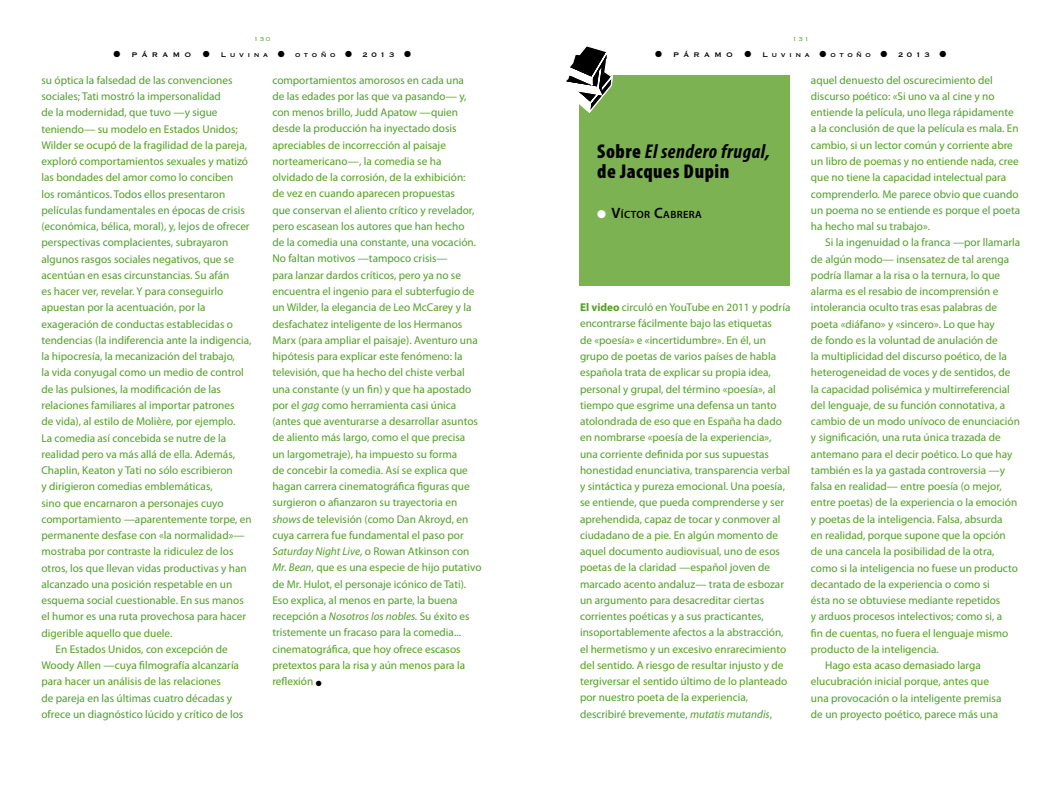
<style>
.page{position:relative;width:1063px;height:798px;background:#fff}
.page>*{position:absolute;margin:0;border:0;box-sizing:border-box;transform-origin:0 0}
.t1{font:900 condensed 20px/20px "Myriad Pro";letter-spacing:.025em;color:#000}
.t2{font:11.25px/16.2px "Myriad Pro";color:#51a025}
.t3{font:600 10.5px "Myriad Pro";letter-spacing:.035em;color:#000}
.t4{font:8.75px "Copperplate";letter-spacing:.4em;color:#000}
.t5{font:300 7.5px "Copperplate";letter-spacing:.2em;color:#51a025}
.s1{font-style:italic}
.s2{color:#000}
.s3{font-weight:700;font-style:italic}
.s4{color:#fff}
.s5{font-size:15px}
.s6{font-weight:700}
</style>
<div class="page">
<div style="left:580px;top:75px;width:210px;height:211px;background:#7cb251"></div>
<svg style="left:566px;top:46px;width:47px;height:68px"></svg>
<p class="t5" style="left:254px;top:34px;width:18px">130</p>
<p class="t4" style="left:113px;top:49px;width:79px">● Páramo</p>
<p class="t4" style="left:203px;top:49px;width:210px">● Luvina ● otoño ● 2013 ●</p>
<p class="t2" style="left:41px;top:72px;width:193px">su óptica la falsedad de las convenciones</p>
<p class="t2" style="left:41px;top:88px;width:181px">sociales; Tati mostró la impersonalidad</p>
<p class="t2" style="left:41px;top:105px;width:178px">de la modernidad, que tuvo —y sigue</p>
<p class="t2" style="left:41px;top:121px;width:198px">teniendo— su modelo en Estados Unidos;</p>
<p class="t2" style="left:41px;top:137px;width:207px">Wilder se ocupó de la fragilidad de la pareja,</p>
<p class="t2" style="left:41px;top:153px;width:208px">exploró comportamientos sexuales y matizó</p>
<p class="t2" style="left:41px;top:170px;width:194px">las bondades del amor como lo conciben</p>
<p class="t2" style="left:41px;top:186px;width:185px">los románticos. Todos ellos presentaron</p>
<p class="t2" style="left:41px;top:202px;width:205px">películas fundamentales en épocas de crisis</p>
<p class="t2" style="left:41px;top:218px;width:210px">(económica, bélica, moral), y, lejos de ofrecer</p>
<p class="t2" style="left:41px;top:235px;width:188px">perspectivas complacientes, subrayaron</p>
<p class="t2" style="left:41px;top:251px;width:194px">algunos rasgos sociales negativos, que se</p>
<p class="t2" style="left:41px;top:267px;width:190px">acentúan en esas circunstancias. Su afán</p>
<p class="t2" style="left:41px;top:283px;width:183px">es hacer ver, revelar. Y para conseguirlo</p>
<p class="t2" style="left:41px;top:299px;width:166px">apuestan por la acentuación, por la</p>
<p class="t2" style="left:41px;top:316px;width:193px">exageración de conductas establecidas o</p>
<p class="t2" style="left:41px;top:332px;width:212px">tendencias (la indiferencia ante la indigencia,</p>
<p class="t2" style="left:41px;top:348px;width:195px">la hipocresía, la mecanización del trabajo,</p>
<p class="t2" style="left:41px;top:364px;width:204px">la vida conyugal como un medio de control</p>
<p class="t2" style="left:41px;top:381px;width:181px">de las pulsiones, la modificación de las</p>
<p class="t2" style="left:41px;top:397px;width:195px">relaciones familiares al importar patrones</p>
<p class="t2" style="left:41px;top:413px;width:195px">de vida), al estilo de Molière, por ejemplo.</p>
<p class="t2" style="left:41px;top:429px;width:186px">La comedia así concebida se nutre de la</p>
<p class="t2" style="left:41px;top:446px;width:195px">realidad pero va más allá de ella. Además,</p>
<p class="t2" style="left:41px;top:462px;width:193px">Chaplin, Keaton y Tati no sólo escribieron</p>
<p class="t2" style="left:41px;top:478px;width:173px">y dirigieron comedias emblemáticas,</p>
<p class="t2" style="left:41px;top:494px;width:184px">sino que encarnaron a personajes cuyo</p>
<p class="t2" style="left:41px;top:511px;width:212px">comportamiento —aparentemente torpe, en</p>
<p class="t2" style="left:41px;top:527px;width:205px">permanente desfase con «la normalidad»—</p>
<p class="t2" style="left:41px;top:543px;width:194px">mostraba por contraste la ridiculez de los</p>
<p class="t2" style="left:41px;top:559px;width:207px">otros, los que llevan vidas productivas y han</p>
<p class="t2" style="left:41px;top:576px;width:192px">alcanzado una posición respetable en un</p>
<p class="t2" style="left:41px;top:592px;width:204px">esquema social cuestionable. En sus manos</p>
<p class="t2" style="left:41px;top:608px;width:206px">el humor es una ruta provechosa para hacer</p>
<p class="t2" style="left:41px;top:624px;width:133px">digerible aquello que duele.</p>
<p class="t2" style="left:56px;top:641px;width:174px">En Estados Unidos, con excepción de</p>
<p class="t2" style="left:41px;top:657px;width:199px">Woody Allen —cuya filmografía alcanzaría</p>
<p class="t2" style="left:41px;top:673px;width:181px">para hacer un análisis de las relaciones</p>
<p class="t2" style="left:41px;top:689px;width:192px">de pareja en las últimas cuatro décadas y</p>
<p class="t2" style="left:41px;top:706px;width:203px">ofrece un diagnóstico lúcido y crítico de los</p>
<p class="t2" style="left:272px;top:72px;width:211px">comportamientos amorosos en cada una<br>de las edades por las que va pasando— y, con menos brillo, Judd Apatow —quien desde la producción ha inyectado dosis apreciables de incorrección al paisaje norteamericano—, la comedia se ha olvidado de la corrosión, de la exhibición:<br>de vez en cuando aparecen propuestas<br>que conservan el aliento crítico y revelador, pero escasean los autores que han hecho<br>de la comedia una constante, una vocación.<br>No faltan motivos —tampoco crisis—<br>para lanzar dardos críticos, pero ya no se encuentra el ingenio para el subterfugio de un Wilder, la elegancia de Leo McCarey y la desfachatez inteligente de los Hermanos Marx (para ampliar el paisaje). Aventuro una hipótesis para explicar este fenómeno: la televisión, que ha hecho del chiste verbal una constante (y un fin) y que ha apostado por el <span class="s1">gag</span> como herramienta casi única (antes que aventurarse a desarrollar asuntos de aliento más largo, como el que precisa<br>un largometraje), ha impuesto su forma<br>de concebir la comedia. Así se explica que hagan carrera cinematográfica figuras que surgieron o afianzaron su trayectoria en <span class="s1">shows</span> de televisión (como Dan Akroyd, en cuya carrera fue fundamental el paso por <span class="s1">Saturday Night Live</span>, o Rowan Atkinson con <span class="s1">Mr. Bean</span>, que es una especie de hijo putativo de Mr. Hulot, el personaje icónico de Tati).<br>Eso explica, al menos en parte, la buena recepción a <span class="s1">Nosotros los nobles.</span> Su éxito es tristemente un fracaso para la comedia... cinematográfica, que hoy ofrece escasos pretextos para la risa y aún menos para la reflexión <span class="s2">●</span></p>
<p class="t5" style="left:792px;top:34px;width:18px">131</p>
<p class="t4" style="left:655px;top:49px;width:79px">● Páramo</p>
<p class="t4" style="left:744px;top:49px;width:204px">● Luvina ●otoño ● 2013 ●</p>
<h1 class="t1" style="left:597px;top:142px;width:174px">Sobre <span class="s3">El sendero frugal, </span>de Jacques Dupin</h1>
<p class="t3" style="left:597px;top:209px;width:106px"><span class="s4">●</span> <span class="s5">V</span>ÍCTOR <span class="s5">C</span>ABRERA</p>
<p class="t2" style="left:580px;top:299px;width:212px"><span class="s6">El video</span> circuló en YouTube en 2011 y podría encontrarse fácilmente bajo las etiquetas<br>de «poesía» e «incertidumbre». En él, un grupo de poetas de varios países de habla española trata de explicar su propia idea, personal y grupal, del término «poesía», al tiempo que esgrime una defensa un tanto atolondrada de eso que en España ha dado en nombrarse «poesía de la experiencia», una corriente definida por sus supuestas honestidad enunciativa, transparencia verbal y sintáctica y pureza emocional. Una poesía, se entiende, que pueda comprenderse y ser aprehendida, capaz de tocar y conmover al ciudadano de a pie. En algún momento de aquel documento audiovisual, uno de esos poetas de la claridad —español joven de marcado acento andaluz— trata de esbozar un argumento para desacreditar ciertas corrientes poéticas y a sus practicantes, insoportablemente afectos a la abstracción, el hermetismo y un excesivo enrarecimiento del sentido. A riesgo de resultar injusto y de tergiversar el sentido último de lo planteado por nuestro poeta de la experiencia, describiré brevemente, <span class="s1">mutatis mutandis</span>,</p>
<p class="t2" style="left:811px;top:72px;width:211px">aquel denuesto del oscurecimiento del discurso poético: «Si uno va al cine y no entiende la película, uno llega rápidamente a la conclusión de que la película es mala. En cambio, si un lector común y corriente abre un libro de poemas y no entiende nada, cree que no tiene la capacidad intelectual para comprenderlo. Me parece obvio que cuando un poema no se entiende es porque el poeta ha hecho mal su trabajo».</p>
<p class="t2" style="left:825px;top:234px;width:197px">Si la ingenuidad o la franca —por llamarla</p>
<p class="t2" style="left:811px;top:251px;width:200px">de algún modo— insensatez de tal arenga</p>
<p class="t2" style="left:811px;top:267px;width:191px">podría llamar a la risa o la ternura, lo que</p>
<p class="t2" style="left:811px;top:283px;width:189px">alarma es el resabio de incomprensión e</p>
<p class="t2" style="left:811px;top:299px;width:188px">intolerancia oculto tras esas palabras de</p>
<p class="t2" style="left:811px;top:316px;width:185px">poeta «diáfano» y «sincero». Lo que hay</p>
<p class="t2" style="left:811px;top:332px;width:188px">de fondo es la voluntad de anulación de</p>
<p class="t2" style="left:811px;top:348px;width:197px">la multiplicidad del discurso poético, de la</p>
<p class="t2" style="left:811px;top:364px;width:201px">heterogeneidad de voces y de sentidos, de</p>
<p class="t2" style="left:811px;top:381px;width:200px">la capacidad polisémica y multirreferencial</p>
<p class="t2" style="left:811px;top:397px;width:196px">del lenguaje, de su función connotativa, a</p>
<p class="t2" style="left:811px;top:413px;width:211px">cambio de un modo unívoco de enunciación</p>
<p class="t2" style="left:811px;top:429px;width:191px">y significación, una ruta única trazada de</p>
<p class="t2" style="left:811px;top:446px;width:203px">antemano para el decir poético. Lo que hay</p>
<p class="t2" style="left:811px;top:462px;width:196px">también es la ya gastada controversia —y</p>
<p class="t2" style="left:811px;top:478px;width:192px">falsa en realidad— entre poesía (o mejor,</p>
<p class="t2" style="left:811px;top:494px;width:208px">entre poetas) de la experiencia o la emoción</p>
<p class="t2" style="left:811px;top:511px;width:193px">y poetas de la inteligencia. Falsa, absurda</p>
<p class="t2" style="left:811px;top:527px;width:196px">en realidad, porque supone que la opción</p>
<p class="t2" style="left:811px;top:543px;width:185px">de una cancela la posibilidad de la otra,</p>
<p class="t2" style="left:811px;top:559px;width:209px">como si la inteligencia no fuese un producto</p>
<p class="t2" style="left:811px;top:576px;width:180px">decantado de la experiencia o como si</p>
<p class="t2" style="left:811px;top:592px;width:191px">ésta no se obtuviese mediante repetidos</p>
<p class="t2" style="left:811px;top:608px;width:193px">y arduos procesos intelectivos; como si, a</p>
<p class="t2" style="left:811px;top:624px;width:199px">fin de cuentas, no fuera el lenguaje mismo</p>
<p class="t2" style="left:811px;top:641px;width:129px">producto de la inteligencia.</p>
<p class="t2" style="left:825px;top:657px;width:157px">Hago esta acaso demasiado larga</p>
<p class="t2" style="left:811px;top:673px;width:180px">elucubración inicial porque, antes que</p>
<p class="t2" style="left:811px;top:689px;width:192px">una provocación o la inteligente premisa</p>
<p class="t2" style="left:811px;top:705px;width:189px">de un proyecto poético, parece más una</p>
</div>
